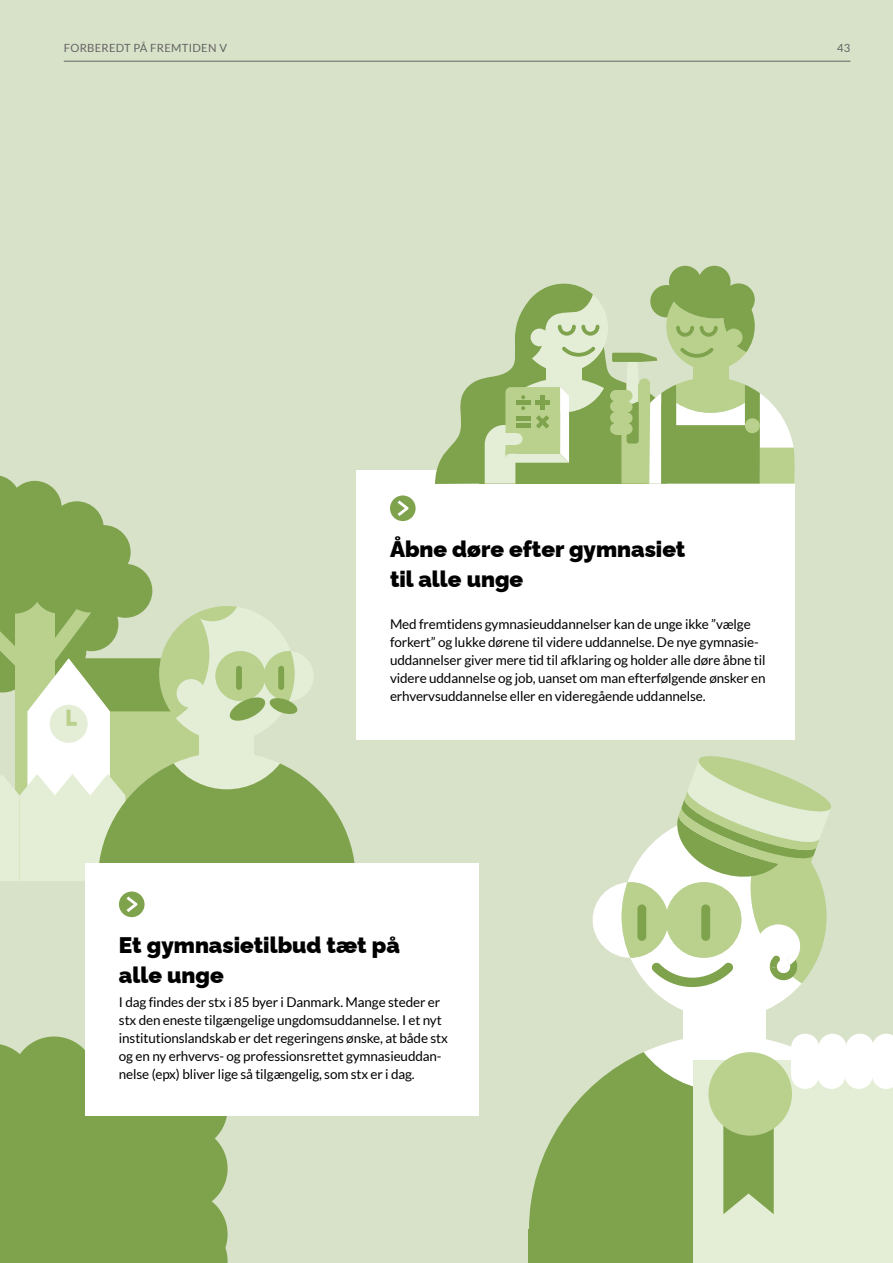
<style>
.page{position:relative;width:893px;height:1263px;background:#d8e2c9}
.page>*{position:absolute;margin:0;border:0;box-sizing:border-box;transform-origin:0 0}
.t1{font:900 22.5px/30px "Raleway";color:#000}
.t2{font:22.5px "Raleway Black 2";color:#000}
.t3{font:13.5px/18px "Lato";letter-spacing:-.01em;color:#000}
.t4{font:11.25px "Lato";letter-spacing:.025em;color:#646363}
</style>
<div class="page">
<svg style="left:0;top:475px;width:355px;height:406px"></svg>
<div style="left:356px;top:470px;width:439px;height:270px;background:#fff"></div>
<div style="left:390px;top:495px;width:26px;height:26px;background:#7fa34d;border-radius:50%"></div>
<svg style="left:398px;top:500px;width:10px;height:16px"></svg>
<div style="left:669px;top:266px;width:32px;height:32px;background:#7fa34d;border-radius:50%"></div>
<div style="left:698px;top:266px;width:33px;height:32px;background:#7fa34d;border-radius:50%"></div>
<svg style="left:435px;top:282px;width:360px;height:202px"></svg>
<div style="left:531px;top:329px;width:17px;height:17px;background:#e4edd5;border-radius:50%"></div>
<div style="left:529px;top:1230px;width:364px;height:33px;background:#7fa34d"></div>
<svg style="left:644px;top:1035px;width:155px;height:17px"></svg>
<svg style="left:529px;top:1052px;width:262px;height:178px;fill:#7fa34d"></svg>
<div style="left:683px;top:988px;width:82px;height:71px;background:#fff"></div>
<div style="left:798px;top:1058px;width:95px;height:205px;background:#e4edd5"></div>
<div style="left:693px;top:1061px;width:156px;height:202px;background:#e4edd5"></div>
<div style="left:845px;top:1061px;width:28px;height:28px;background:#fff;border-radius:50%"></div>
<div style="left:817px;top:1061px;width:28px;height:28px;background:#fff;border-radius:50%"></div>
<div style="left:791px;top:1061px;width:28px;height:28px;background:#fff;border-radius:50%"></div>
<div style="left:791px;top:1034px;width:28px;height:28px;background:#fff;border-radius:50%"></div>
<div style="left:791px;top:1048px;width:28px;height:27px;background:#fff"></div>
<div style="left:818px;top:1034px;width:28px;height:28px;background:#fff;border-radius:50%"></div>
<div style="left:818px;top:1048px;width:28px;height:27px;background:#fff"></div>
<div style="left:846px;top:1034px;width:28px;height:28px;background:#fff;border-radius:50%"></div>
<div style="left:846px;top:1048px;width:28px;height:27px;background:#fff"></div>
<svg style="left:872px;top:1034px;width:21px;height:55px"></svg>
<div style="left:872px;top:1048px;width:21px;height:27px;background:#fff"></div>
<svg style="left:723px;top:1127px;width:51px;height:87px;background:#8cad5f"></svg>
<div style="left:708px;top:1052px;width:84px;height:84px;background:#b9d18d;border-radius:50%"></div>
<svg style="left:593px;top:756px;width:238px;height:263px"></svg>
<div style="left:12px;top:1036px;width:84px;height:84px;background:#7fa34d;border-radius:50%"></div>
<div style="left:0;top:1043px;width:228px;height:220px;background:#7fa34d"></div>
<div style="left:103px;top:1085px;width:84px;height:84px;background:#7fa34d;border-radius:50%"></div>
<div style="left:85px;top:863px;width:393px;height:252px;background:#fff"></div>
<div style="left:119px;top:891px;width:26px;height:26px;background:#7fa34d;border-radius:50%"></div>
<svg style="left:127px;top:896px;width:10px;height:16px"></svg>
<hr style="left:64px;top:61px;width:786px;height:1px;background:#646363">
<p class="t4" style="left:64px;top:42px;width:165px">FORBEREDT PÅ FREMTIDEN V</p>
<p class="t4" style="left:837px;top:42px;width:15px">43</p>
<h1 class="t1" style="left:390px;top:532px;width:297px">Åbne døre efter gymnasiet til alle unge</h1>
<p class="t3" style="left:390px;top:615px;width:377px">Med fremtidens gymnasieuddannelser kan de unge ikke ”vælge forkert” og lukke dørene til videre uddannelse. De nye gymnasie&shy;uddannelser giver mere tid til afklaring og holder alle døre åbne til videre uddannelse og job, uanset om man efterfølgende ønsker en erhvervsuddannelse eller en videregående uddannelse.</p>
<h1 class="t2" style="left:119px;top:927px;width:282px">Et gymnasietilbud tæt på</h1>
<h1 class="t1" style="left:119px;top:958px;width:106px">alle unge</h1>
<p class="t3" style="left:119px;top:993px;width:330px">I dag findes der stx i 85 byer i Danmark. Mange steder er stx den eneste tilgængelige ungdomsuddannelse. I et nyt institutionslandskab er det regeringens ønske, at både stx og en ny erhvervs- og professionsrettet gymnasieuddan&shy;nelse (epx) bliver lige så tilgængelig, som stx er i dag.</p>
</div>
